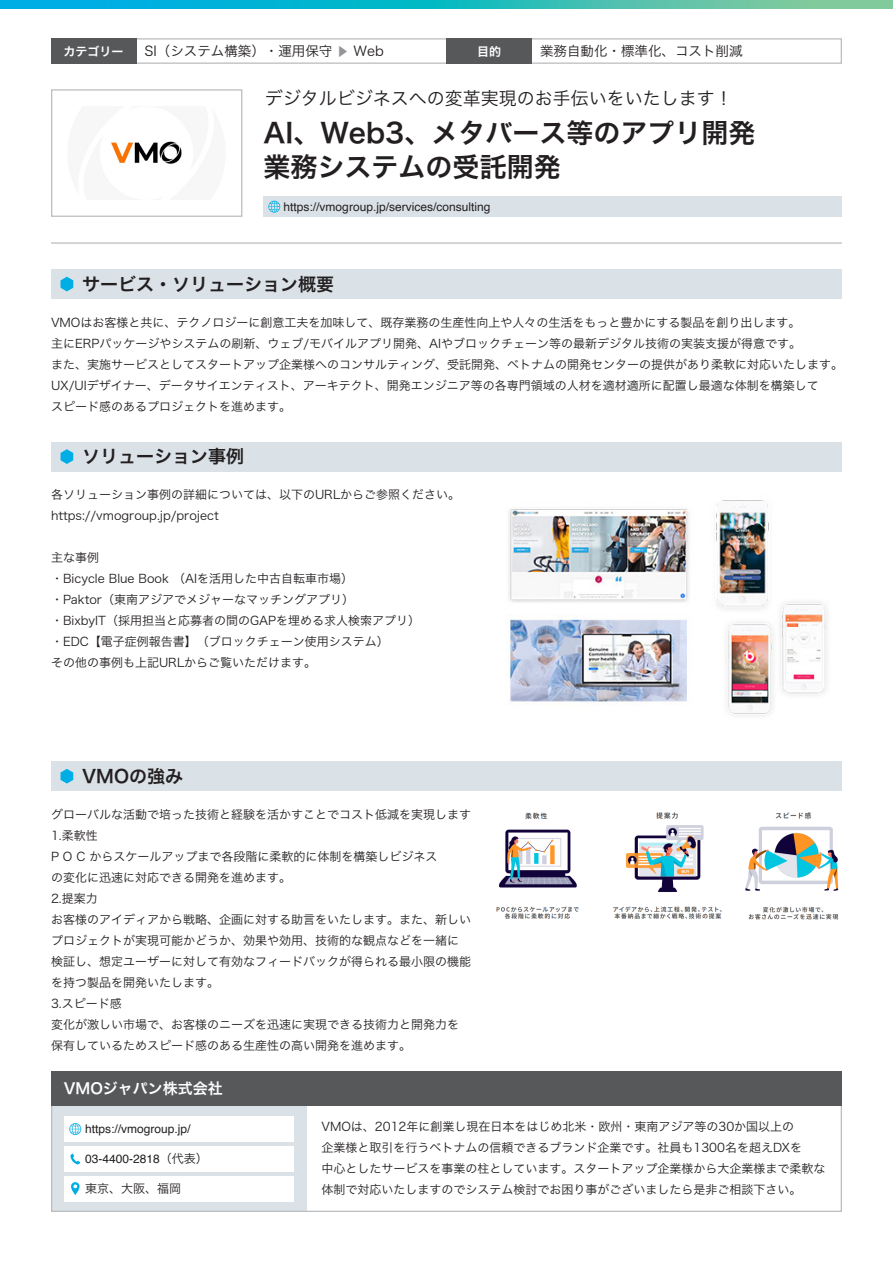
<style>
.page{position:relative;width:893px;height:1263px;background:#fff}
.page>*{position:absolute;margin:0;border:0;box-sizing:border-box;transform-origin:0 0}
.t1{font:27px/34.5px "Hira Kaku Pro N W6";color:#231f20}
.t2{font:18px "Hira Kaku Pro N W6";color:#231f20}
.t3{font:18px "Hira Kaku Pro N W3";color:#231f20}
.t4{font:15px "Hira Kaku Pro N W6";color:#fff}
.t5{font:13.5px "Hira Kaku Pro N W3";color:#231f20}
.t6{font:12px/21px "Hira Kaku Pro N W3";color:#231f20}
.t7{font:12px "Helvetica";color:#231f20}
.t8{font:12px "Hira Kaku Pro N W6";color:#fff}
.s1{font-size:12px;color:#939598}
.s2{font-family:"Hira Kaku Pro W3"}
</style>
<div class="page">
<div style="left:51px;top:1106px;width:255px;height:106px;background:#dae2e7"></div>
<div style="left:64px;top:1116px;width:229px;height:26px;background:#fff"></div>
<div style="left:64px;top:1146px;width:229px;height:25px;background:#fff"></div>
<div style="left:64px;top:1176px;width:229px;height:25px;background:#fff"></div>
<hr style="left:51px;top:242px;width:791px;height:2px;background:#bcbdc0">
<div style="left:51px;top:1071px;width:791px;height:35px;background:#57585a"></div>
<div style="left:51px;top:269px;width:791px;height:30px;background:#dae2e7"></div>
<svg style="left:61px;top:277px;width:12px;height:14px"></svg>
<div style="left:51px;top:442px;width:791px;height:29px;background:#dae2e7"></div>
<svg style="left:61px;top:449px;width:12px;height:15px"></svg>
<div style="left:51px;top:761px;width:791px;height:30px;background:#dae2e7"></div>
<svg style="left:61px;top:769px;width:12px;height:14px"></svg>
<svg style="left:0;top:0;width:893px;height:9px;background:#2bbac1"></svg>
<div style="left:51px;top:38px;width:791px;height:26px;border:1px solid #bcbdc0"></div>
<div style="left:51px;top:38px;width:85px;height:26px;background:#57585a"></div>
<div style="left:446px;top:38px;width:85px;height:26px;background:#57585a"></div>
<svg style="left:71px;top:1182px;width:9px;height:13px"></svg>
<svg style="left:70px;top:1153px;width:10px;height:12px"></svg>
<svg style="left:69px;top:1123px;width:12px;height:12px"></svg>
<img style="left:496px;top:812px;width:343px;height:108px">
<img style="left:508px;top:500px;width:320px;height:216px">
<div style="left:264px;top:196px;width:578px;height:21px;background:#dae2e7"></div>
<svg style="left:268px;top:201px;width:12px;height:12px"></svg>
<img style="left:111px;top:141px;width:71px;height:23px">
<div style="left:51px;top:89px;width:191px;height:128px;border:1px solid #bcbdc0"></div>
<p class="t5" style="left:145px;top:39px;width:241px">SI（システム構築）・運用保守 <span class="s1">▶</span> Web</p>
<p class="t5" style="left:540px;top:39px;width:204px">業務自動化・標準化、コスト削減</p>
<p class="t8" style="left:64px;top:40px;width:61px">カテゴリー</p>
<p class="t8" style="left:477px;top:40px;width:25px">目的</p>
<h2 class="t3" style="left:265px;top:82px;width:469px">デジタルビジネスへの変革実現のお手伝いをいたします！</h2>
<h1 class="t1" style="left:264px;top:114px;width:493px">AI、Web3、メタバース等のアプリ開発業務システムの受託開発</h1>
<p class="t7" style="left:284px;top:197px;width:208px">https://vmogroup.jp/services/consulting</p>
<h2 class="t2" style="left:82px;top:268px;width:253px">サービス・ソリューション概要</h2>
<p class="t6" style="left:51px;top:311px;width:793px">VMOはお客様と共に、テクノロジーに創意工夫を加味して、既存業務の生産性向上や人々の生活をもっと豊かにする製品を創り出します。<br>主にERPパッケージやシステムの刷新、ウェブ/モバイルアプリ開発、AIやブロックチェーン等の最新デジタル技術の実装支援が得意です。<br>また、実施サービスとしてスタートアップ企業様へのコンサルティング、受託開発、ベトナムの開発センターの提供があり柔軟に対応いたします。UX/UIデザイナー、データサイエンティスト、アーキテクト、開発エンジニア等の各専門領域の人材を適材適所に配置し最適な体制を構築して<br>スピード感のあるプロジェクトを進めます。</p>
<h2 class="t2" style="left:82px;top:440px;width:163px">ソリューション事例</h2>
<p class="t6" style="left:51px;top:483px;width:411px">各ソリューション事例の詳細については、以下のURLからご参照ください。https://vmogroup.jp/project</p>
<p class="t6" style="left:51px;top:546px;width:370px">主な事例<br>・Bicycle Blue Book （AIを活用した中古自転車市場）<br>・Paktor（東南アジアでメジャーなマッチングアプリ）<br>・BixbyIT（採用担当と応募者の間のGAPを埋める求人検索アプリ）・EDC【電子症例報告書】（ブロックチェーン使用システム）<br>その他の事例も上記URLからご覧いただけます。</p>
<h2 class="t2" style="left:82px;top:760px;width:102px">VMOの強み</h2>
<p class="t6" style="left:51px;top:803px;width:421px">グローバルな活動で培った技術と経験を活かすことでコスト低減を実現します<br>1.柔軟性<br>P O C からスケールアップまで各段階に柔軟的に体制を構築しビジネス<br>の変化に迅速に対応できる開発を進めます。<br>2.提案力<br>お客様のアイディアから戦略、企画に対する助言をいたします。また、新しいプロジェクトが実現可能かどうか、効果や効用、技術的な観点などを一緒に検証し、想定ユーザーに対して有効なフィードバックが得られる最小限の機能を持つ製品を開発いたします。<br>3.スピード感<br>変化が激しい市場で、お客様のニーズを迅速に実現できる技術力と開発力を保有しているためスピード感のある生産性の高い開発を進めます。</p>
<p class="t4" style="left:64px;top:1075px;width:161px">VMOジャパン株式会社</p>
<p class="t7" style="left:85px;top:1120px;width:107px">https://vmogroup.jp/</p>
<p class="t7" style="left:85px;top:1150px;width:124px">03-4400-2818<span class="s2">（代表）</span></p>
<p class="t6" style="left:85px;top:1177px;width:98px">東京、大阪、福岡</p>
<p class="t6" style="left:321px;top:1115px;width:505px">VMOは、2012年に創業し現在日本をはじめ北米・欧州・東南アジア等の30か国以上の<br>企業様と取引を行うベトナムの信頼できるブランド企業です。社員も1300名を超えDXを<br>中心としたサービスを事業の柱としています。スタートアップ企業様から大企業様まで柔軟な体制で対応いたしますのでシステム検討でお困り事がございましたら是非ご相談下さい。</p>
</div>
